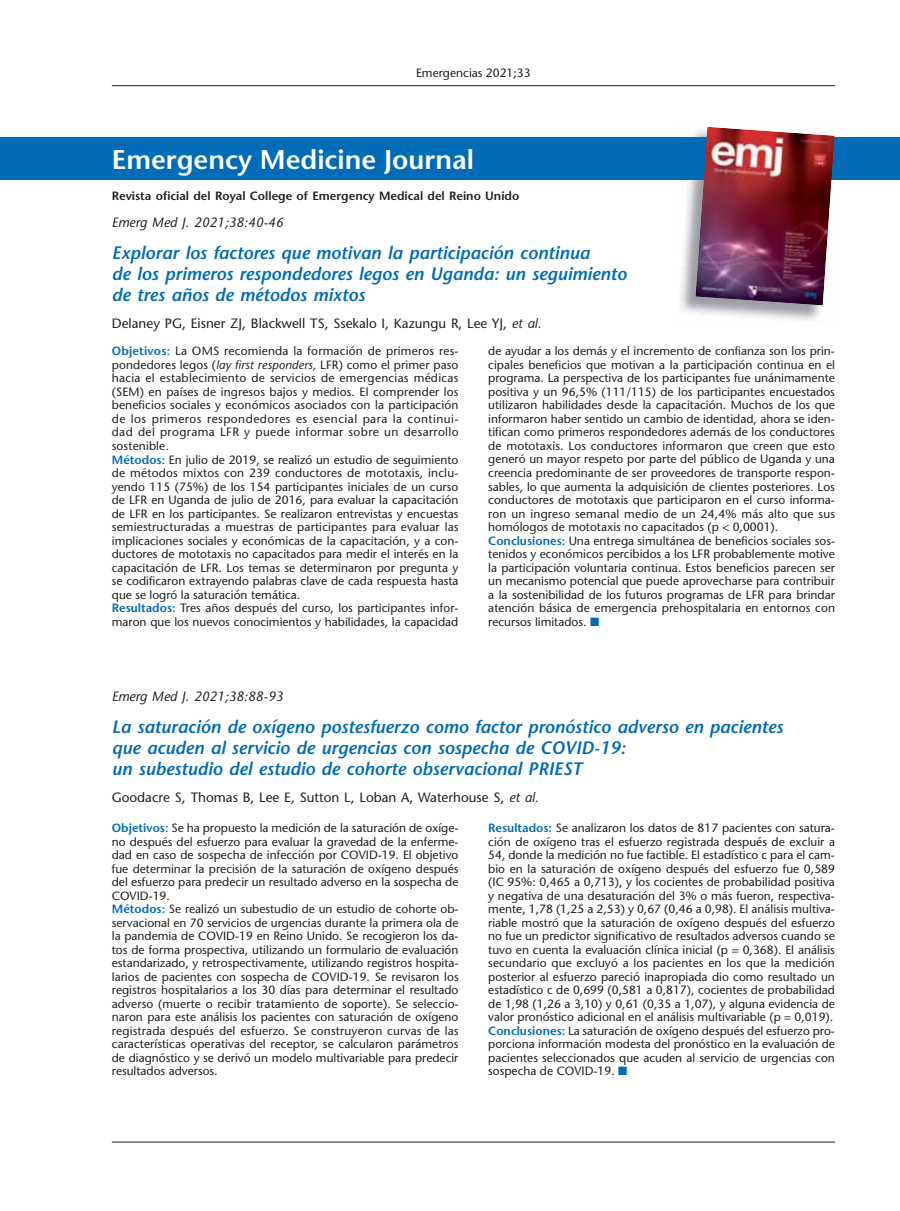
<style>
.page{position:relative;width:900px;height:1211px;background:#fff}
.page>*{position:absolute;margin:0;border:0;box-sizing:border-box;transform-origin:0 0}
.t1{font:600 27px "Stone Sans";color:#fff}
.t2{font:italic 600 18px/21px "Stone Sans";color:#006bb6}
.t3{font:13.5px "Stone Sans";color:#221f1f}
.t4{font:italic 13.5px "Stone Sans";color:#221f1f}
.t5{font:12px/13.5px "Stone Sans";color:#221f1f}
.t6{font:600 12px "Stone Sans";color:#221f1f}
.s1{font-style:italic}
.s2{font-weight:600;color:#006bb6}
.s3{color:#006bb6}
</style>
<div class="page">
<hr style="left:112px;top:1141px;width:723px;height:1px;background:#221f1f">
<hr style="left:112px;top:85px;width:723px;height:1px;background:#221f1f">
<div style="left:0;top:137px;width:900px;height:43px;background:#006bb6"></div>
<img style="left:680px;top:134px;width:143px;height:187px">
<img style="left:680px;top:137px;width:15px;height:43px">
<img style="left:695px;top:127px;width:139px;height:178px">
<p class="t5" style="left:416px;top:66px;width:116px">Emergencias 2021;33</p>
<h1 class="t1" style="left:112px;top:146px;width:363px">Emergency Medicine Journal</h1>
<p class="t6" style="left:112px;top:190px;width:409px">Revista oficial del Royal College of Emergency Medical del Reino Unido</p>
<p class="t4" style="left:112px;top:216px;width:173px">Emerg Med J. 2021;38:40-46</p>
<h2 class="t2" style="left:112px;top:243px;width:516px">Explorar los factores que motivan la participación continua<br>de los primeros respondedores legos en Uganda: un seguimiento de tres años de métodos mixtos</h2>
<p class="t3" style="left:112px;top:316px;width:431px">Delaney PG, Eisner ZJ, Blackwell TS, Ssekalo I, Kazungu R, Lee YJ, <span class="s1">et al.</span></p>
<p class="t5" style="left:112px;top:345px;width:348px"><span class="s2">Objetivos:</span> La OMS recomienda la formación de primeros res&shy;pondedores legos (<span class="s1">lay first responders,</span> LFR) como el primer paso hacia el establecimiento de servicios de emergencias médicas (SEM) en países de ingresos bajos y medios. El comprender los beneficios sociales y económicos asociados con la participación de los primeros respondedores es esencial para la continui&shy;dad del programa LFR y puede informar sobre un desarrollo sostenible.<br><span class="s2">Métodos:</span> En julio de 2019, se realizó un estudio de seguimiento de métodos mixtos con 239 conductores de mototaxis, inclu&shy;yendo 115 (75%) de los 154 participantes iniciales de un curso de LFR en Uganda de julio de 2016, para evaluar la capacitación de LFR en los participantes. Se realizaron entrevistas y encuestas semiestructuradas a muestras de participantes para evaluar las implicaciones sociales y económicas de la capacitación, y a con&shy;ductores de mototaxis no capacitados para medir el interés en la capacitación de LFR. Los temas se determinaron por pregunta y se codificaron extrayendo palabras clave de cada respuesta hasta que se logró la saturación temática.<br><span class="s2">Resultados:</span> Tres años después del curso, los participantes infor&shy;maron que los nuevos conocimientos y habilidades, la capacidad</p>
<p class="t5" style="left:488px;top:345px;width:348px">de ayudar a los demás y el incremento de confianza son los prin&shy;cipales beneficios que motivan a la participación continua en el programa. La perspectiva de los participantes fue unánimamente positiva y un 96,5% (111/115) de los participantes encuestados utilizaron habilidades desde la capacitación. Muchos de los que informaron haber sentido un cambio de identidad, ahora se iden&shy;tifican como primeros respondedores además de los conductores de mototaxis. Los conductores informaron que creen que esto generó un mayor respeto por parte del público de Uganda y una creencia predominante de ser proveedores de transporte respon&shy;sables, lo que aumenta la adquisición de clientes posteriores. Los conductores de mototaxis que participaron en el curso informa&shy;ron un ingreso semanal medio de un 24,4% más alto que sus homólogos de mototaxis no capacitados (p &lt; 0,0001).<br><span class="s2">Conclusiones:</span> Una entrega simultánea de beneficios sociales sos&shy;tenidos y económicos percibidos a los LFR probablemente motive la participación voluntaria continua. Estos beneficios parecen ser un mecanismo potencial que puede aprovecharse para contribuir a la sostenibilidad de los futuros programas de LFR para brindar atención básica de emergencia prehospitalaria en entornos con recursos limitados. <span class="s3">■</span></p>
<p class="t4" style="left:112px;top:689px;width:173px">Emerg Med J. 2021;38:88-93</p>
<h2 class="t2" style="left:112px;top:716px;width:673px">La saturación de oxígeno postesfuerzo como factor pronóstico adverso en pacientes que acuden al servicio de urgencias con sospecha de COVID-19:<br>un subestudio del estudio de cohorte observacional PRIEST</h2>
<p class="t3" style="left:112px;top:790px;width:428px">Goodacre S, Thomas B, Lee E, Sutton L, Loban A, Waterhouse S, <span class="s1">et al.</span></p>
<p class="t5" style="left:112px;top:821px;width:348px"><span class="s2">Objetivos:</span> Se ha propuesto la medición de la saturación de oxíge&shy;no después del esfuerzo para evaluar la gravedad de la enferme&shy;dad en caso de sospecha de infección por COVID-19. El objetivo fue determinar la precisión de la saturación de oxígeno después del esfuerzo para predecir un resultado adverso en la sospecha de COVID-19.<br><span class="s2">Métodos:</span> Se realizó un subestudio de un estudio de cohorte ob&shy;servacional en 70 servicios de urgencias durante la primera ola de la pandemia de COVID-19 en Reino Unido. Se recogieron los da&shy;tos de forma prospectiva, utilizando un formulario de evaluación estandarizado, y retrospectivamente, utilizando registros hospita&shy;larios de pacientes con sospecha de COVID-19. Se revisaron los registros hospitalarios a los 30 días para determinar el resultado adverso (muerte o recibir tratamiento de soporte). Se seleccio&shy;naron para este análisis los pacientes con saturación de oxígeno registrada después del esfuerzo. Se construyeron curvas de las características operativas del receptor, se calcularon parámetros de diagnóstico y se derivó un modelo multivariable para predecir resultados adversos.</p>
<p class="t5" style="left:488px;top:821px;width:348px"><span class="s2">Resultados:</span> Se analizaron los datos de 817 pacientes con satura&shy;ción de oxígeno tras el esfuerzo registrada después de excluir a 54, donde la medición no fue factible. El estadístico c para el cam&shy;bio en la saturación de oxígeno después del esfuerzo fue 0,589 (IC 95%: 0,465 a 0,713), y los cocientes de probabilidad positiva y negativa de una desaturación del 3% o más fueron, respectiva&shy;mente, 1,78 (1,25 a 2,53) y 0,67 (0,46 a 0,98). El análisis multiva&shy;riable mostró que la saturación de oxígeno después del esfuerzo no fue un predictor significativo de resultados adversos cuando se tuvo en cuenta la evaluación clínica inicial (p = 0,368). El análisis secundario que excluyó a los pacientes en los que la medición posterior al esfuerzo pareció inapropiada dio como resultado un estadístico c de 0,699 (0,581 a 0,817), cocientes de probabilidad de 1,98 (1,26 a 3,10) y 0,61 (0,35 a 1,07), y alguna evidencia de valor pronóstico adicional en el análisis multivariable (p = 0,019).<br><span class="s2">Conclusiones:</span> La saturación de oxígeno después del esfuerzo pro&shy;porciona información modesta del pronóstico en la evaluación de pacientes seleccionados que acuden al servicio de urgencias con sospecha de COVID-19. <span class="s3">■</span></p>
</div>
